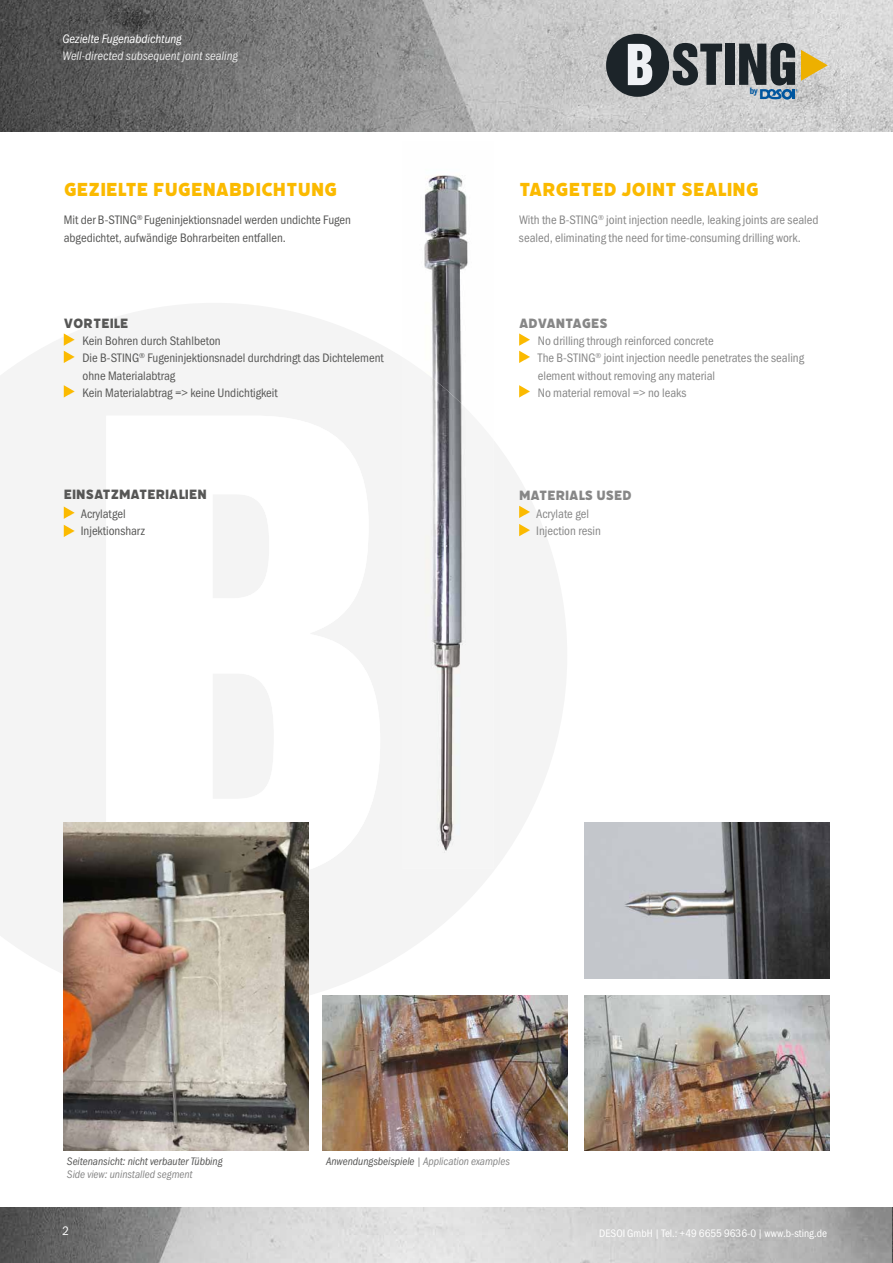
<style>
.page{position:relative;width:893px;height:1263px;background:#fff}
.page>*{position:absolute;margin:0;border:0;box-sizing:border-box;transform-origin:0 0}
.t1{font:21px "Filicudi Solid";color:#fbba00}
.t2{font:15px "Filicudi Solid";color:#575756}
.t3{font:15px "Filicudi Solid";color:#878787}
.t4{font:12.75px/17.2px "Franklin Gothic Pro Cd";color:#878787}
.t5{font:12.75px/17.2px "Franklin Gothic Pro Cd";color:#575756}
.t6{font:italic 12.75px "Franklin Gothic Pro Cd";letter-spacing:-.005em;color:#e9e9e9}
.t7{font:italic 12.75px "Franklin Gothic Pro Cd";letter-spacing:-.005em;color:#fff}
.t8{font:12.75px "Franklin Gothic Pro Cd";color:#fff}
.t9{font:italic 11.25px "Franklin Gothic Pro Cd";letter-spacing:-.005em;color:#878787}
.t10{font:11.25px "Franklin Gothic Pro Cd";color:#fff}
.t11{font:italic 11.25px "Franklin Gothic Pro Cd";letter-spacing:-.005em;color:#575756}
.t12{font:600 condensed 9.6px "Franklin Gothic";color:#00569f}
.s1{color:#575756}
</style>
<div class="page">
<img style="left:0;top:0;width:893px;height:132px">
<div style="left:606px;top:34px;width:63px;height:63px;background:#1c2429;border-radius:50%"></div>
<svg style="left:628px;top:44px;width:24px;height:41px"></svg>
<svg style="left:673px;top:43px;width:49px;height:43px"></svg>
<div style="left:725px;top:44px;width:10px;height:41px;background:#1c2429"></div>
<svg style="left:739px;top:43px;width:89px;height:57px"></svg>
<svg style="left:0;top:303px;width:567px;height:705px;fill:#f4f4f4"></svg>
<svg style="left:106px;top:416px;width:274px;height:461px"></svg>
<img style="left:403px;top:175px;width:91px;height:182px">
<img style="left:403px;top:357px;width:91px;height:512px">
<img style="left:0;top:1208px;width:893px;height:55px">
<svg style="left:64px;top:333px;width:10px;height:30px"></svg>
<svg style="left:64px;top:385px;width:10px;height:13px"></svg>
<svg style="left:64px;top:525px;width:10px;height:12px"></svg>
<svg style="left:64px;top:506px;width:10px;height:13px"></svg>
<svg style="left:519px;top:333px;width:11px;height:30px"></svg>
<svg style="left:519px;top:385px;width:11px;height:13px"></svg>
<svg style="left:519px;top:524px;width:11px;height:12px"></svg>
<svg style="left:519px;top:506px;width:11px;height:12px"></svg>
<img style="left:64px;top:823px;width:244px;height:327px">
<img style="left:585px;top:995px;width:244px;height:155px">
<img style="left:323px;top:995px;width:244px;height:155px">
<img style="left:585px;top:823px;width:244px;height:155px">
<p class="t7" style="left:62px;top:31px;width:121px">Gezielte Fugenabdichtung</p>
<p class="t6" style="left:62px;top:49px;width:177px">Well-directed subsequent joint sealing</p>
<p class="t12" style="left:750px;top:86px;width:9px">by</p>
<h1 class="t1" style="left:64px;top:177px;width:275px">GEZIELTE FUGENABDICHTUNG</h1>
<h1 class="t1" style="left:519px;top:177px;width:241px">TARGETED JOINT SEALING</h1>
<p class="t5" style="left:64px;top:211px;width:289px">Mit der B-STING<sup>®</sup> Fugeninjektionsnadel werden undichte Fugen abgedichtet, aufwändige Bohrarbeiten entfallen.</p>
<p class="t4" style="left:519px;top:211px;width:301px">With the B-STING<sup>®</sup> joint injection needle, leaking joints are sealed sealed, eliminating the need for time-consuming drilling work.</p>
<p class="t2" style="left:64px;top:314px;width:66px">VORTEILE</p>
<p class="t5" style="left:82px;top:332px;width:303px">Kein Bohren durch Stahlbeton<br>Die B-STING<sup>®</sup> Fugeninjektionsnadel durchdringt das Dichtelement ohne Materialabtrag<br>Kein Materialabtrag =&gt; keine Undichtigkeit</p>
<p class="t3" style="left:519px;top:314px;width:90px">ADVANTAGES</p>
<p class="t4" style="left:538px;top:332px;width:268px">No drilling through reinforced concrete<br>The B-STING<sup>®</sup> joint injection needle penetrates the sealing element without removing any material<br>No material removal =&gt; no leaks</p>
<p class="t2" style="left:64px;top:485px;width:145px">EINSATZMATERIALIEN</p>
<p class="t5" style="left:81px;top:504px;width:66px">Acrylatgel<br>Injektionsharz</p>
<p class="t3" style="left:519px;top:487px;width:114px">MATERIALS USED</p>
<p class="t4" style="left:536px;top:504px;width:66px">Acrylate gel<br>Injection resin</p>
<p class="t11" style="left:67px;top:1155px;width:157px">Seitenansicht: nicht verbauter Tübbing</p>
<p class="t9" style="left:67px;top:1168px;width:127px">Side view: uninstalled segment</p>
<p class="t9" style="left:326px;top:1155px;width:185px"><span class="s1">Anwendungsbeispiele</span> | Application examples</p>
<p class="t8" style="left:62px;top:1222px;width:8px">2</p>
<p class="t10" style="left:599px;top:1225px;width:229px">DESOI GmbH | Tel.: +49 6655 9636-0 | www.b-sting.de</p>
</div>
